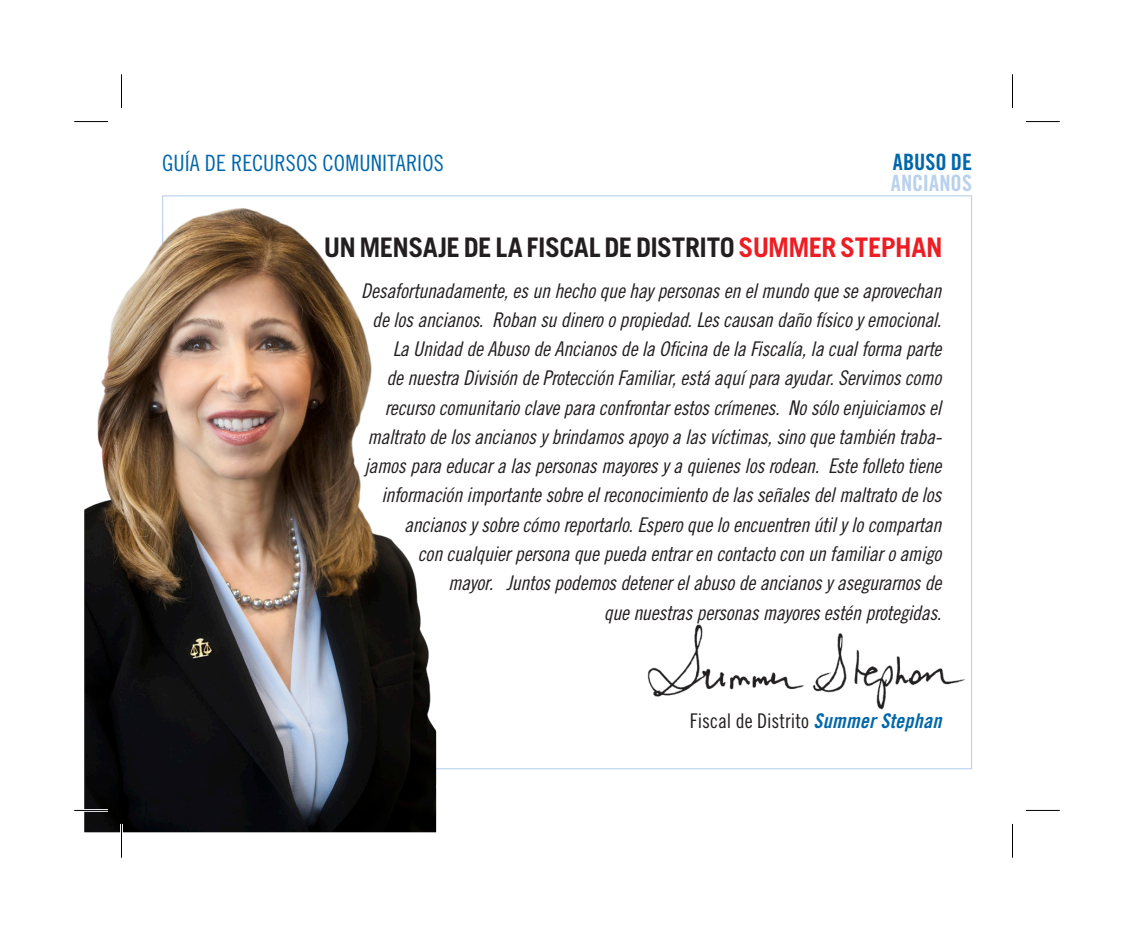
<style>
.page{position:relative;width:1134px;height:932px;background:#fff}
.page>*{position:absolute;margin:0;border:0;box-sizing:border-box;transform-origin:0 0}
.t1{font:700 27px "Trade Gothic";letter-spacing:-.02em;color:#231f20}
.t2{font:22.5px "Trade Gothic Cond Eighteen";letter-spacing:.005em;color:#0067aa}
.t3{font:22.5px "Trade Gothic Bold Cond Twenty";letter-spacing:.005em;color:#b9d1ec}
.t4{font:22.5px "Trade Gothic Bold Cond Twenty";color:#0067aa}
.t5{font:20.25px/29.2px "Trade Gothic Cond Eighteen Obl";letter-spacing:-.015em;color:#231f20;text-align:right}
.t6{font:20.25px "Trade Gothic Cond Eighteen";color:#231f20}
.s1{color:#ee1d23}
.s2{font-family:"Trade Gothic Bold Cond Twenty Obl";color:#0067aa}
</style>
<div class="page">
<img style="left:84px;top:207px;width:352px;height:625px">
<img style="left:647px;top:616px;width:325px;height:103px">
<hr style="left:74px;top:809px;width:34px;height:2px;background:#fff">
<hr style="left:120px;top:824px;width:3px;height:33px;background:#fff">
<hr style="left:74px;top:121px;width:34px;height:1px;background:#000">
<hr style="left:1026px;top:121px;width:34px;height:1px;background:#000">
<hr style="left:74px;top:810px;width:34px;height:1px;background:#000">
<hr style="left:1026px;top:810px;width:34px;height:1px;background:#000">
<hr style="left:121px;top:74px;width:1px;height:34px;background:#000">
<hr style="left:121px;top:824px;width:1px;height:33px;background:#000">
<hr style="left:1012px;top:74px;width:1px;height:34px;background:#000">
<hr style="left:1012px;top:824px;width:1px;height:33px;background:#000">
<p class="t2" style="left:162px;top:149px;width:283px">GUÍA DE RECURSOS COMUNITARIOS</p>
<p class="t4" style="left:893px;top:149px;width:81px">ABUSO DE</p>
<p class="t3" style="left:891px;top:169px;width:83px">ANCIANOS</p>
<p class="t1" style="left:324px;top:230px;width:620px">UN MENSAJE DE LA FISCAL DE DISTRITO <span class="s1">SUMMER STEPHAN</span></p>
<p class="t5" style="left:361px;top:275px;width:582px">Desafortunadamente, es un hecho que hay personas en el mundo que se aprovechan de los ancianos. Roban su dinero o propiedad. Les causan daño físico y emocional.<br>La Unidad de Abuso de Ancianos de la Oficina de la Fiscalía, la cual forma parte<br>de nuestra División de Protección Familiar, está aquí para ayudar. Servimos como recurso comunitario clave para confrontar estos crímenes. No sólo enjuiciamos el maltrato de los ancianos y brindamos apoyo a las víctimas, sino que también traba&shy;jamos para educar a las personas mayores y a quienes los rodean. Este folleto tiene información importante sobre el reconocimiento de las señales del maltrato de los ancianos y sobre cómo reportarlo. Espero que lo encuentren útil y lo compartan<br>con cualquier persona que pueda entrar en contacto con un familiar o amigo<br>mayor. Juntos podemos detener el abuso de ancianos y asegurarnos de<br>que nuestras personas mayores estén protegidas.</p>
<p class="t6" style="left:690px;top:708px;width:253px">Fiscal de Distrito <span class="s2">Summer Stephan</span></p>
</div>
